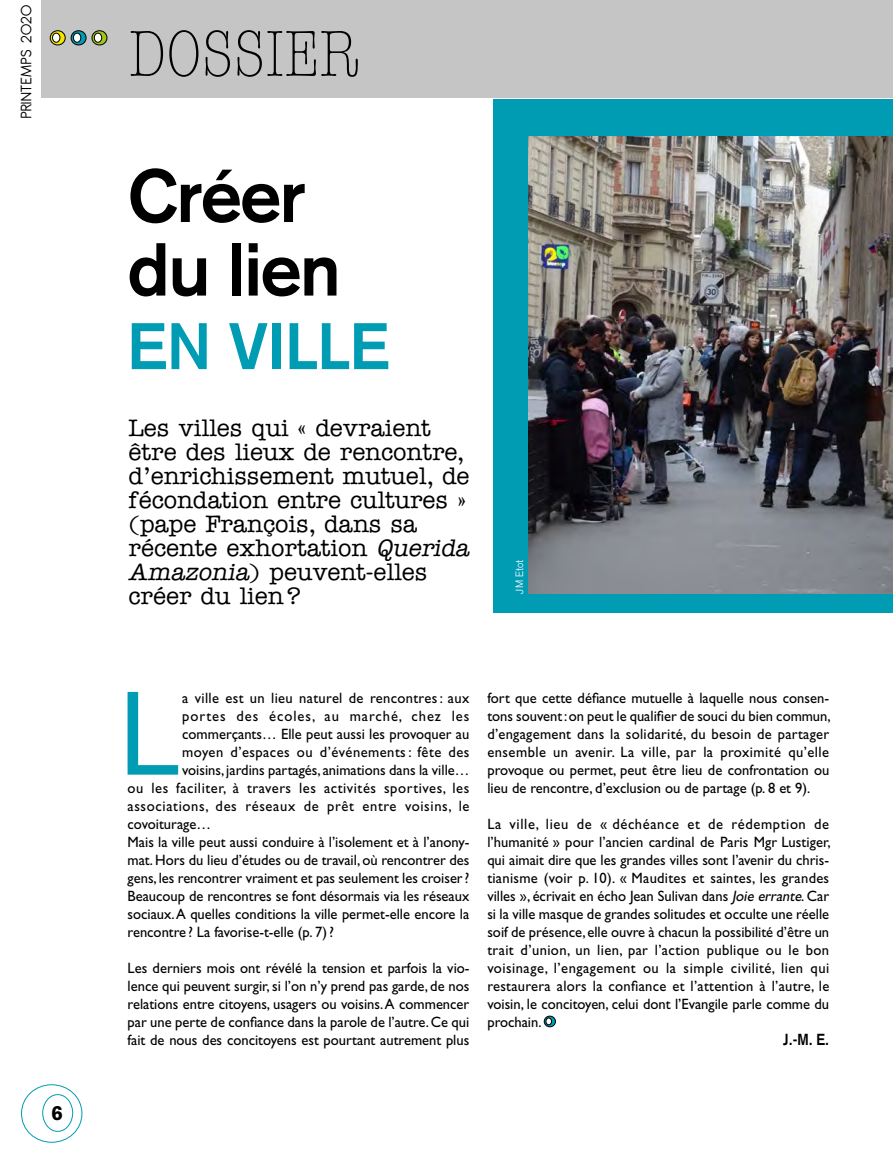
<style>
.page{position:relative;width:893px;height:1149px;background:#fff}
.page>*{position:absolute;margin:0;border:0;box-sizing:border-box;transform-origin:0 0}
.t1{font:116.1px "Akzidenz Grotesk";color:#009cb4}
.t2{font:700 73.5px/73.5px "Akzidenz Grotesk";letter-spacing:-.02em;color:#000}
.t3{font:65.1px "American Typewriter Light Cond A";color:#000}
.t4{font:700 64.5px "Akzidenz Grotesk";color:#009cb4}
.t5{font:500 24px/24px "American Typewriter";color:#000}
.t6{font:900 20.1px "Akzidenz Grotesk";color:#000}
.t7{font:16.5px "Antipasto";letter-spacing:.04em;color:#000}
.t8{font:700 15.75px "Akzidenz Grotesk";color:#000;scale:.9 1}
.t9{font:15px/18px "Gill Sans";color:#000;text-align:justify}
.t10{font:15px "Gill Sans";letter-spacing:.04em;color:#000}
.t11{font:15px "Gill Sans";letter-spacing:.045em;color:#000}
.t12{font:15px "Gill Sans";letter-spacing:.025em;color:#000}
.t13{font:15px "Gill Sans";letter-spacing:.03em;color:#000}
.t14{font:15px "Gill Sans";letter-spacing:.065em;color:#000}
.t15{font:300 10.5px "Akzidenz Grotesk";color:#fff}
.s1{font-style:italic}
</style>
<div class="page">
<div style="left:38px;top:0;width:855px;height:98px;background:#c6c5c5"></div>
<div style="left:0;top:0;width:40px;height:119px;background:#fff"></div>
<svg style="left:50px;top:31px;width:15px;height:14px"></svg>
<svg style="left:71px;top:31px;width:15px;height:14px"></svg>
<svg style="left:92px;top:31px;width:15px;height:14px"></svg>
<svg style="left:21px;top:1084px;width:61px;height:58px"></svg>
<div style="left:493px;top:99px;width:400px;height:513px;background:#009cb4"></div>
<svg style="left:544px;top:1015px;width:12px;height:11px"></svg>
<img style="left:528px;top:136px;width:364px;height:457px">
<p class="t7" style="left:17px;top:118px;width:115px;rotate:-90deg">PRINTEMPS 2020</p>
<h3 class="t6" style="left:51px;top:1100px;width:13px">6</h3>
<h3 class="t3" style="left:129px;top:20px;width:232px">DOSSIER</h3>
<h2 class="t2" style="left:128px;top:159px;width:215px">Créer du lien</h2>
<h3 class="t4" style="left:128px;top:308px;width:263px">EN VILLE</h3>
<h3 class="t5" style="left:129px;top:416px;width:347px">Les villes qui « devraient être des lieux de rencontre, d’enrichissement mutuel, de fécondation entre cultures » (pape François, dans sa récente exhortation <span class="s1">Querida<br>Amazonia</span>) peuvent-elles créer du lien?</h3>
<p class="t15" style="left:513px;top:593px;width:35px;rotate:-90deg">JM Etot</p>
<h1 class="t1" style="left:120px;top:665px;width:64px">L</h1>
<p class="t12" style="left:182px;top:688px;width:289px">a ville est un lieu naturel de rencontres: aux</p>
<p class="t14" style="left:182px;top:706px;width:289px">portes des écoles, au marché, chez les</p>
<p class="t9" style="left:182px;top:724px;width:289px">commerçants… Elle peut aussi les provoquer au</p>
<p class="t13" style="left:182px;top:742px;width:289px">moyen d’espaces ou d’événements: fête des</p>
<p class="t9" style="left:182px;top:760px;width:289px">voisins, jardins partagés, animations dans la ville…</p>
<p class="t10" style="left:128px;top:778px;width:343px">ou les faciliter, à travers les activités sportives, les</p>
<p class="t11" style="left:128px;top:796px;width:343px">associations, des réseaux de prêt entre voisins, le</p>
<p class="t9" style="left:128px;top:814px;width:85px">covoiturage…</p>
<p class="t9" style="left:128px;top:832px;width:343px">Mais la ville peut aussi conduire à l’isolement et à l’anony-</p>
<p class="t9" style="left:128px;top:850px;width:343px">mat. Hors du lieu d’études ou de travail, où rencontrer des</p>
<p class="t9" style="left:128px;top:868px;width:343px">gens, les rencontrer vraiment et pas seulement les croiser?</p>
<p class="t9" style="left:128px;top:886px;width:343px">Beaucoup de rencontres se font désormais via les réseaux</p>
<p class="t9" style="left:128px;top:904px;width:343px">sociaux. A quelles conditions la ville permet-elle encore la</p>
<p class="t9" style="left:128px;top:922px;width:208px">rencontre ? La favorise-t-elle (p. 7)?</p>
<p class="t9" style="left:128px;top:958px;width:343px">Les derniers mois ont révélé la tension et parfois la vio&shy;lence qui peuvent surgir, si l’on n’y prend pas garde, de nos relations entre citoyens, usagers ou voisins. A commencer par une perte de confiance dans la parole de l’autre. Ce qui fait de nous des concitoyens est pourtant autrement plus</p>
<p class="t9" style="left:487px;top:688px;width:345px">fort que cette défiance mutuelle à laquelle nous consen&shy;tons souvent: on peut le qualifier de souci du bien commun, d’engagement dans la solidarité, du besoin de partager ensemble un avenir. La ville, par la proximité qu’elle provoque ou permet, peut être lieu de confrontation ou lieu de rencontre, d’exclusion ou de partage (p. 8 et 9).</p>
<p class="t9" style="left:487px;top:814px;width:345px">La ville, lieu de « déchéance et de rédemption de l’humanité » pour l’ancien cardinal de Paris Mgr Lustiger, qui aimait dire que les grandes villes sont l’avenir du chris&shy;tianisme (voir p. 10). « Maudites et saintes, les grandes villes », écrivait en écho Jean Sulivan dans <span class="s1">Joie errante</span>. Car si la ville masque de grandes solitudes et occulte une réelle soif de présence, elle ouvre à chacun la possibilité d’être un trait d’union, un lien, par l’action publique ou le bon voisinage, l’engagement ou la simple civilité, lien qui restaurera alors la confiance et l’attention à l’autre, le voisin, le concitoyen, celui dont l’Evangile parle comme du prochain.</p>
<p class="t8" style="left:783px;top:1029px;width:53px">J.-M. E.</p>
</div>
